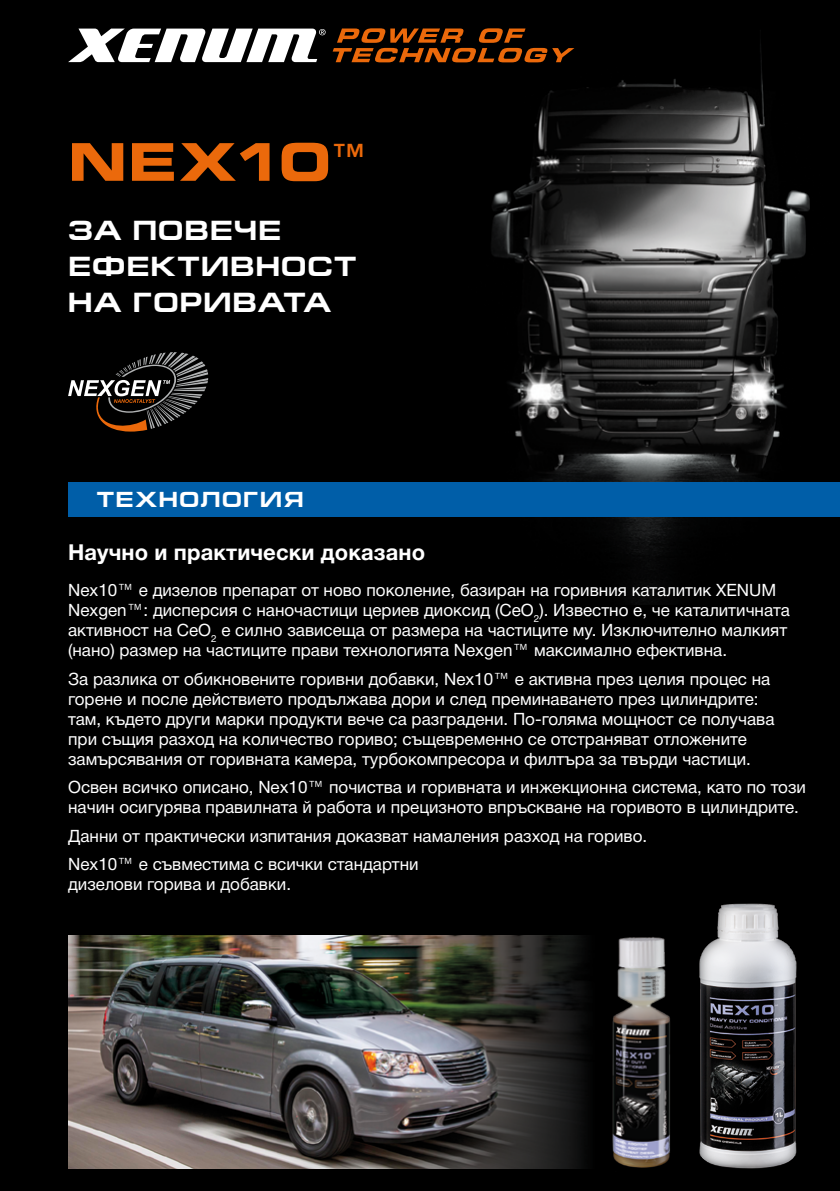
<style>
.page{position:relative;width:840px;height:1191px;background:#fff}
.page>*{position:absolute;margin:0;border:0;box-sizing:border-box;transform-origin:0 0}
.t1{font:52px "Eurostile LT Std Bold Ex 2";letter-spacing:-.02em;color:#eb690b}
.t2{font:700 28px/36px "Europe Ext";letter-spacing:.03em;color:#fff}
.t3{font:700 22px "Helvetica Neue Cyr";letter-spacing:.005em;color:#fff}
.t4{font:700 22px "Europe Ext";letter-spacing:.065em;color:#fff}
.t5{font:17px/20px "Helvetica Neue Cyr";color:#fff}
</style>
<div class="page">
<div style="left:0;top:0;width:839px;height:1191px;background:#000"></div>
<img style="left:330px;top:44px;width:509px;height:560px">
<img style="left:68px;top:935px;width:517px;height:233px">
<div style="left:68px;top:482px;width:771px;height:34px;background:#005ea8"></div>
<svg style="left:68px;top:29px;width:257px;height:33px"></svg>
<svg style="left:332px;top:28px;width:242px;height:34px"></svg>
<svg style="left:68px;top:352px;width:140px;height:79px"></svg>
<img style="left:699px;top:903px;width:98px;height:266px">
<img style="left:612px;top:937px;width:58px;height:231px">
<h1 class="t1" style="left:68px;top:125px;width:297px">NEX10<sup>™</sup></h1>
<h2 class="t2" style="left:68px;top:212px;width:289px">ЗА ПОВЕЧЕ<br>ЕФЕКТИВНОСТ<br>НА ГОРИВАТА</h2>
<p class="t4" style="left:96px;top:487px;width:208px">ТЕХНОЛОГИЯ</p>
<p class="t3" style="left:68px;top:540px;width:358px">Научно и практически доказано</p>
<p class="t5" style="left:68px;top:580px;width:723px">Nex10™ е дизелов препарат от ново поколение, базиран на горивния каталитик XENUM Nexgen™: дисперсия с наночастици цериев диоксид (CeO<sub>2</sub>). Известно е, че каталитичната активност на CeO<sub>2</sub> е силно зависеща от размера на частиците му. Изключително малкият (нано) размер на частиците прави технологията Nexgen™ максимално ефективна.</p>
<p class="t5" style="left:68px;top:669px;width:707px">За разлика от обикновените горивни добавки, Nex10™ е активна през целия процес на горене и после действието продължава дори и след преминаването през цилиндрите: там, където други марки продукти вече са разградени. По-голяма мощност се получава при същия разход на количество гориво; същевременно се отстраняват отложените замърсявания от горивната камера, турбокомпресора и филтъра за твърди частици.</p>
<p class="t5" style="left:68px;top:777px;width:739px">Освен всичко описано, Nex10™ почиства и горивната и инжекционна система, като по този начин осигурява правилната й работа и прецизното впръскване на горивото в цилиндрите.</p>
<p class="t5" style="left:68px;top:821px;width:580px;line-height:28.6px">Данни от практически изпитания доказват намаления разход на гориво.<br>Nex10™ е съвместима с всички стандартни</p>
<p class="t5" style="left:68px;top:874px;width:224px">дизелови горива и добавки.</p>
</div>
